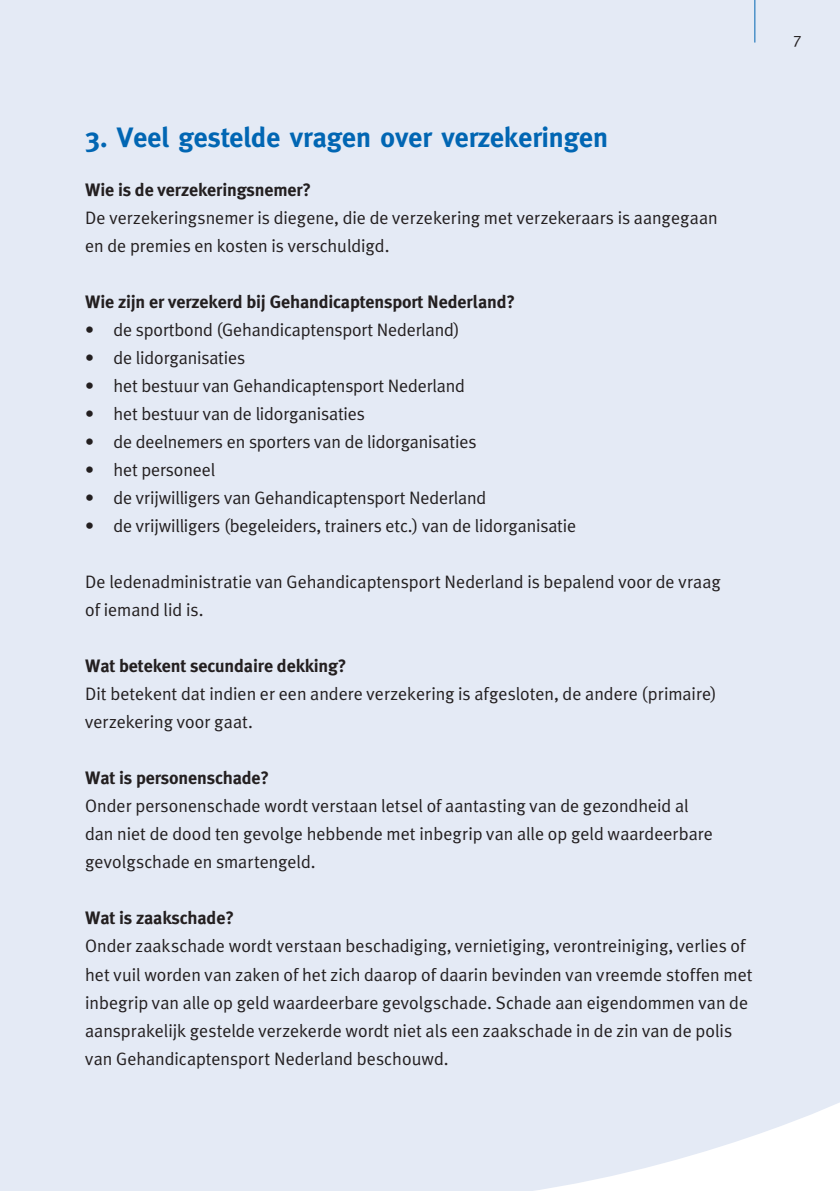
<style>
.page{position:relative;width:840px;height:1191px;background:#fff}
.page>*{position:absolute;margin:0;border:0;box-sizing:border-box;transform-origin:0 0}
.t1{font:700 28px "Meta";color:#0166b3}
.t2{font:18px/28px "Meta Plus Normal";letter-spacing:-.005em;color:#231f20}
.t3{font:700 18px "Meta Plus";letter-spacing:-.01em;color:#231f20}
.t4{font:16px "Meta Plus Normal";color:#231f20}
</style>
<div class="page">
<div style="left:0;top:0;width:839px;height:1191px;background:#e4eaf5"></div>
<hr style="left:754px;top:0;width:1px;height:43px;background:#0166b3">
<h1 class="t1" style="left:85px;top:121px;width:524px">3. Veel gestelde vragen over verzekeringen</h1>
<p class="t3" style="left:85px;top:179px;width:228px">Wie is de verzekeringsnemer?</p>
<p class="t2" style="left:85px;top:204px;width:633px">De verzekeringsnemer is diegene, die de verzekering met verzekeraars is aangegaan en de premies en kosten is verschuldigd.</p>
<p class="t3" style="left:85px;top:291px;width:431px">Wie zijn er verzekerd bij Gehandicaptensport Nederland?</p>
<p class="t2" style="left:85px;top:316px;width:376px">• de sportbond (Gehandicaptensport Nederland)</p>
<p class="t2" style="left:85px;top:344px;width:162px">• de lidorganisaties</p>
<p class="t2" style="left:85px;top:372px;width:381px">• het bestuur van Gehandicaptensport Nederland</p>
<p class="t2" style="left:85px;top:400px;width:281px">• het bestuur van de lidorganisaties</p>
<p class="t2" style="left:85px;top:428px;width:392px">• de deelnemers en sporters van de lidorganisaties</p>
<p class="t2" style="left:85px;top:456px;width:131px">• het personeel</p>
<p class="t2" style="left:85px;top:484px;width:402px">• de vrijwilligers van Gehandicaptensport Nederland</p>
<p class="t2" style="left:85px;top:512px;width:492px">• de vrijwilligers (begeleiders, trainers etc.) van de lidorganisatie</p>
<p class="t2" style="left:85px;top:568px;width:636px">De ledenadministratie van Gehandicaptensport Nederland is bepalend voor de vraag of iemand lid is.</p>
<p class="t3" style="left:85px;top:655px;width:263px">Wat betekent secundaire dekking?</p>
<p class="t2" style="left:85px;top:680px;width:632px">Dit betekent dat indien er een andere verzekering is afgesloten, de andere (primaire) verzekering voor gaat.</p>
<p class="t3" style="left:85px;top:767px;width:186px">Wat is personenschade?</p>
<p class="t2" style="left:85px;top:792px;width:629px">Onder personenschade wordt verstaan letsel of aantasting van de gezondheid al dan niet de dood ten gevolge hebbende met inbegrip van alle op geld waardeerbare gevolgschade en smartengeld.</p>
<p class="t3" style="left:85px;top:907px;width:150px">Wat is zaakschade?</p>
<p class="t2" style="left:85px;top:932px;width:668px">Onder zaakschade wordt verstaan beschadiging, vernietiging, verontreiniging, verlies of het vuil worden van zaken of het zich daarop of daarin bevinden van vreemde stoffen met inbegrip van alle op geld waardeerbare gevolgschade. Schade aan eigendommen van de aansprakelijk gestelde verzekerde wordt niet als een zaakschade in de zin van de polis van Gehandicaptensport Nederland beschouwd.</p>
<p class="t4" style="left:792px;top:29px;width:10px">7</p>
</div>
